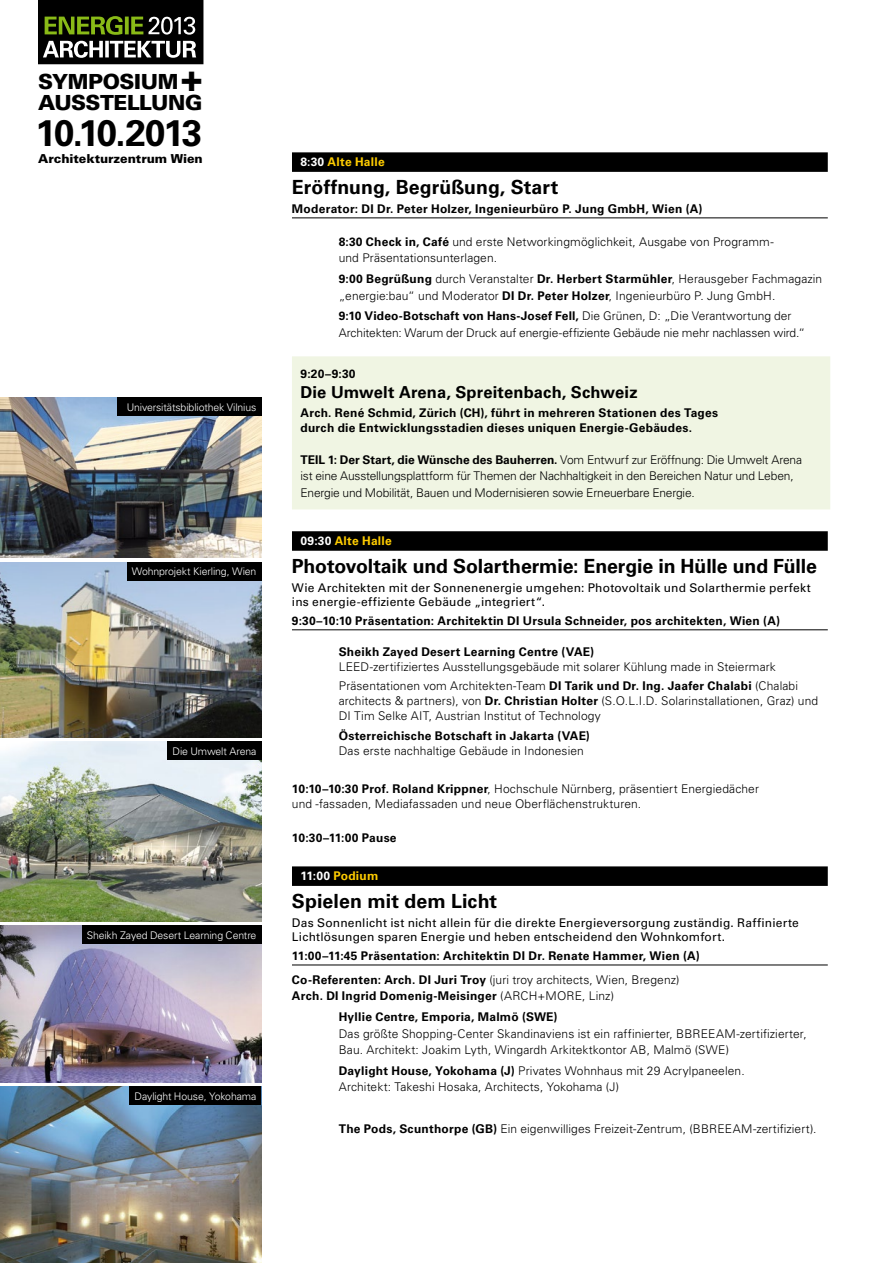
<style>
.page{position:relative;width:893px;height:1263px;background:#fff}
.page>*{position:absolute;margin:0;border:0;box-sizing:border-box;transform-origin:0 0}
.aufzaehlung{font:700 36.9px "Univers";letter-spacing:-.06em;color:#000}
.aufzaehlung-2{font:900 20.85px/20.9px "Univers";letter-spacing:-.025em;color:#000}
.aufzaehlung-3{font:700 19.5px "Univers";letter-spacing:-.005em;color:#000}
.t1{font:700 16.5px "Univers";letter-spacing:.01em;color:#000}
.aufzaehlung-4{font:900 12.3px "Univers";letter-spacing:-.01em;color:#000}
.aufzaehlung-5{font:300 12px/16.5px "Univers";letter-spacing:.005em;color:#000}
.aufzaehlung-6{font:700 12px/15px "Univers";letter-spacing:.02em;color:#000}
.aufzaehlung-7{font:12px/14.4px "Univers";letter-spacing:.015em;color:#000}
.aufzaehlung-8{font:300 12px/16.5px "Univers";letter-spacing:-.015em;color:#000}
.t2{font:700 12px "Univers";letter-spacing:.02em;color:#fecc00}
.aufzaehlung-9{font:300 10.5px "Univers";letter-spacing:-.01em;color:#fff}
.s1{font-size:36px}
.s2{color:#fff}
.s3{font-weight:700}
.s4{font-weight:300}
</style>
<div class="page">
<img style="left:0;top:1086px;width:261px;height:177px">
<div style="left:130px;top:1086px;width:131px;height:19px;background:#000"></div>
<img style="left:0;top:562px;width:261px;height:175px">
<div style="left:127px;top:562px;width:134px;height:18px;background:#000"></div>
<div style="left:292px;top:152px;width:536px;height:20px;background:#000"></div>
<hr style="left:292px;top:217px;width:536px;height:1px;background:#000">
<div style="left:292px;top:531px;width:536px;height:20px;background:#000"></div>
<hr style="left:292px;top:629px;width:536px;height:1px;background:#000">
<div style="left:292px;top:866px;width:536px;height:20px;background:#000"></div>
<hr style="left:292px;top:964px;width:536px;height:1px;background:#000">
<div style="left:292px;top:356px;width:538px;height:153px;background:#f0f5e3"></div>
<img style="left:0;top:925px;width:261px;height:157px">
<div style="left:82px;top:925px;width:179px;height:19px;background:#000"></div>
<img style="left:0;top:398px;width:261px;height:160px">
<div style="left:117px;top:398px;width:144px;height:18px;background:#000"></div>
<img style="left:0;top:741px;width:261px;height:180px">
<div style="left:167px;top:741px;width:94px;height:19px;background:#000"></div>
<svg style="left:38px;top:0;width:165px;height:64px;background:#323728"></svg>
<p class="aufzaehlung-2" style="left:38px;top:71px;width:167px">SYMPOSIUM<span class="s1">+<br></span>AUSSTELLUNG</p>
<p class="aufzaehlung" style="left:36px;top:111px;width:168px">10.10.2013</p>
<p class="aufzaehlung-4" style="left:38px;top:151px;width:166px">Architekturzentrum Wien</p>
<p class="aufzaehlung-9" style="left:127px;top:401px;width:131px">Universitätsbibliothek Vilnius</p>
<p class="aufzaehlung-9" style="left:132px;top:565px;width:126px">Wohnprojekt Kierling, Wien</p>
<p class="aufzaehlung-9" style="left:172px;top:745px;width:85px">Die Umwelt Arena</p>
<p class="aufzaehlung-9" style="left:87px;top:929px;width:171px">Sheikh Zayed Desert Learning Centre</p>
<p class="aufzaehlung-9" style="left:135px;top:1090px;width:123px">Daylight House, Yokohama</p>
<p class="t2" style="left:300px;top:155px;width:86px"><span class="s2">8:30</span> Alte Halle</p>
<p class="aufzaehlung-3" style="left:292px;top:176px;width:268px">Eröffnung, Begrüßung, Start</p>
<p class="aufzaehlung-6" style="left:292px;top:202px;width:412px">Moderator: DI Dr. Peter Holzer, Ingenieurbüro P. Jung GmbH, Wien (A)</p>
<p class="aufzaehlung-5" style="left:339px;top:233px;width:436px"><span class="s3">8:30 Check in, Café</span> und erste Networkingmöglichkeit, Ausgabe von Programm&shy;und Präsentationsunterlagen.</p>
<p class="aufzaehlung-5" style="left:339px;top:270px;width:485px"><span class="s3">9:00 Begrüßung</span> durch Veranstalter <span class="s3">Dr. Herbert Starmühler</span>, Herausgeber Fachmagazin „energie:bau“ und Moderator <span class="s3">DI Dr. Peter Holzer</span>, Ingenieurbüro P. Jung GmbH.</p>
<p class="aufzaehlung-5" style="left:339px;top:308px;width:468px"><span class="s3">9:10 Video-Botschaft von Hans-Josef Fell,</span> Die Grünen, D: „Die Verantwortung der<br>Architekten: Warum der Druck auf energie-effiziente Gebäude nie mehr nachlassen wird.“</p>
<p class="aufzaehlung-6" style="left:300px;top:366px;width:57px">9:20–9:30</p>
<p class="t1" style="left:300px;top:382px;width:339px">Die Umwelt Arena, Spreitenbach, Schweiz</p>
<p class="aufzaehlung-6" style="left:300px;top:406px;width:419px">Arch. René Schmid, Zürich (CH), führt in mehreren Stationen des Tages durch die Entwicklungsstadien dieses uniquen Energie-Gebäudes.</p>
<p class="aufzaehlung-8" style="left:300px;top:451px;width:503px"><span class="s3">TEIL 1: Der Start, die Wünsche des Bauherren.</span> Vom Entwurf zur Eröffnung: Die Umwelt Arena ist eine Ausstellungsplattform für Themen der Nachhaltigkeit in den Bereichen Natur und Leben,<br>Energie und Mobilität, Bauen und Modernisieren sowie Erneuerbare Energie.</p>
<p class="t2" style="left:300px;top:534px;width:93px"><span class="s2">09:30</span> Alte Halle</p>
<p class="aufzaehlung-3" style="left:292px;top:555px;width:526px">Photovoltaik und Solarthermie: Energie in Hülle und Fülle</p>
<p class="aufzaehlung-7" style="left:292px;top:580px;width:520px">Wie Architekten mit der Sonnenenergie umgehen: Photovoltaik und Solarthermie perfekt ins energie-effiziente Gebäude „integriert“.</p>
<p class="aufzaehlung-6" style="left:292px;top:613px;width:490px">9:30–10:10 Präsentation: Architektin DI Ursula Schneider, pos architekten, Wien (A)</p>
<p class="aufzaehlung-5" style="left:339px;top:644px;width:439px;line-height:15px"><span class="s3">Sheikh Zayed Desert Learning Centre (VAE)<br></span>LEED-zertifiziertes Ausstellungsgebäude mit solarer Kühlung made in Steiermark</p>
<p class="aufzaehlung-5" style="left:339px;top:679px;width:481px;line-height:15px">Präsentationen vom Architekten-Team <span class="s3">DI Tarik und Dr. Ing. Jaafer Chalabi</span> (Chalabi architects &amp; partners), von <span class="s3">Dr. Christian Holter</span> (S.O.L.I.D. Solarinstallationen, Graz) und<br>DI Tim Selke AIT, Austrian Institut of Technology</p>
<p class="aufzaehlung-6" style="left:339px;top:728px;width:253px">Österreichische Botschaft in Jakarta (VAE)<br><span class="s4">Das erste nachhaltige Gebäude in Indonesien</span></p>
<p class="aufzaehlung-5" style="left:292px;top:781px;width:469px;line-height:15px"><span class="s3">10:10–10:30 Prof. Roland Krippner</span>, Hochschule Nürnberg, präsentiert Energiedächer und -fassaden, Mediafassaden und neue Oberflächenstrukturen.</p>
<p class="aufzaehlung-6" style="left:292px;top:831px;width:106px">10:30–11:00 Pause</p>
<p class="t2" style="left:300px;top:869px;width:79px"><span class="s2">11:00</span> Podium</p>
<p class="aufzaehlung-3" style="left:292px;top:890px;width:207px">Spielen mit dem Licht</p>
<p class="aufzaehlung-7" style="left:292px;top:915px;width:508px">Das Sonnenlicht ist nicht allein für die direkte Energieversorgung zuständig. Raffinierte<br>Lichtlösungen sparen Energie und heben entscheidend den Wohnkomfort.</p>
<p class="aufzaehlung-6" style="left:292px;top:949px;width:409px">11:00–11:45 Präsentation: Architektin DI Dr. Renate Hammer, Wien (A)</p>
<p class="aufzaehlung-6" style="left:292px;top:971px;width:389px;line-height:16.5px">Co-Referenten: Arch. DI Juri Troy <span class="s4">(juri troy architects, Wien, Bregenz)<br></span>Arch. DI Ingrid Domenig-Meisinger <span class="s4">(ARCH+MORE, Linz)</span></p>
<p class="aufzaehlung-5" style="left:339px;top:1008px;width:469px"><span class="s3">Hyllie Centre, Emporia, Malmö (SWE)<br></span>Das größte Shopping-Center Skandinaviens ist ein raffinierter, BBREEAM-zertifizierter,<br>Bau. Architekt: Joakim Lyth, Wingardh Arkitektkontor AB, Malmö (SWE)</p>
<p class="aufzaehlung-5" style="left:339px;top:1062px;width:407px"><span class="s3">Daylight House, Yokohama (J)</span> Privates Wohnhaus mit 29 Acrylpaneelen.<br>Architekt: Takeshi Hosaka, Architects, Yokohama (J)</p>
<p class="aufzaehlung-5" style="left:339px;top:1120px;width:479px"><span class="s3">The Pods, Scunthorpe (GB)</span> Ein eigenwilliges Freizeit-Zentrum, (BBREEAM-zertifiziert).</p>
</div>
